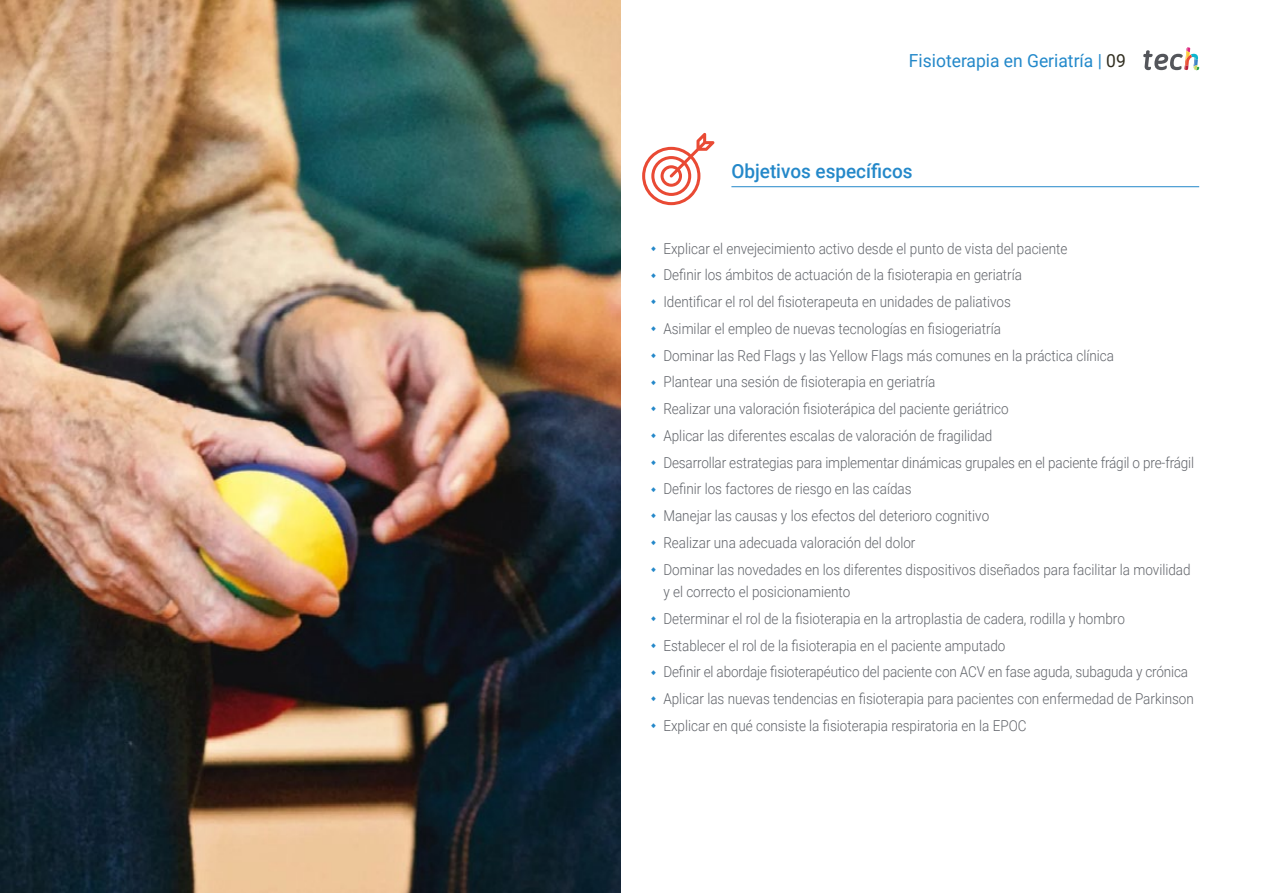
<style>
.page{position:relative;width:1263px;height:893px;background:#fff}
.page>*{position:absolute;margin:0;border:0;box-sizing:border-box;transform-origin:0 0}
.t1{font:500 19.5px "Roboto";color:#2488c9}
.t2{font:18px "Roboto";color:#2488c9}
.t3{font:300 15px/26.7px "Roboto";color:#61646a;scale:.9 1}
.s1{color:#2289cb}
.s2{color:#312e20}
</style>
<div class="page">
<img style="left:0;top:0;width:621px;height:893px">
<svg style="left:1143px;top:47px;width:56px;height:24px"></svg>
<hr style="left:731px;top:186px;width:468px;height:1px;background:#2488c9">
<svg style="left:642px;top:133px;width:72px;height:72px"></svg>
<p class="t2" style="left:909px;top:48px;width:218px">Fisioterapia e<span class="s1">n Geriatría |</span> <span class="s2">09</span></p>
<h1 class="t1" style="left:731px;top:158px;width:183px">Objetivos específicos</h1>
<p class="t3" style="left:663px;top:234px;width:591px">Explicar el envejecimiento activo desde el punto de vista del paciente<br>Definir los ámbitos de actuación de la fisioterapia en geriatría<br>Identificar el rol del fisioterapeuta en unidades de paliativos<br>Asimilar el empleo de nuevas tecnologías en fisiogeriatría<br>Dominar las Red Flags y las Yellow Flags más comunes en la práctica clínica<br>Plantear una sesión de fisioterapia en geriatría<br>Realizar una valoración fisioterápica del paciente geriátrico<br>Aplicar las diferentes escalas de valoración de fragilidad<br>Desarrollar estrategias para implementar dinámicas grupales en el paciente frágil o pre-frágil Definir los factores de riesgo en las caídas<br>Manejar las causas y los efectos del deterioro cognitivo<br>Realizar una adecuada valoración del dolor<br>Dominar las novedades en los diferentes dispositivos diseñados para facilitar la movilidad</p>
<p class="t3" style="left:663px;top:578px;width:591px">y el correcto el posicionamiento<br>Determinar el rol de la fisioterapia en la artroplastia de cadera, rodilla y hombro<br>Establecer el rol de la fisioterapia en el paciente amputado<br>Definir el abordaje fisioterapéutico del paciente con ACV en fase aguda, subaguda y crónica Aplicar las nuevas tendencias en fisioterapia para pacientes con enfermedad de Parkinson Explicar en qué consiste la fisioterapia respiratoria en la EPOC</p>
</div>
